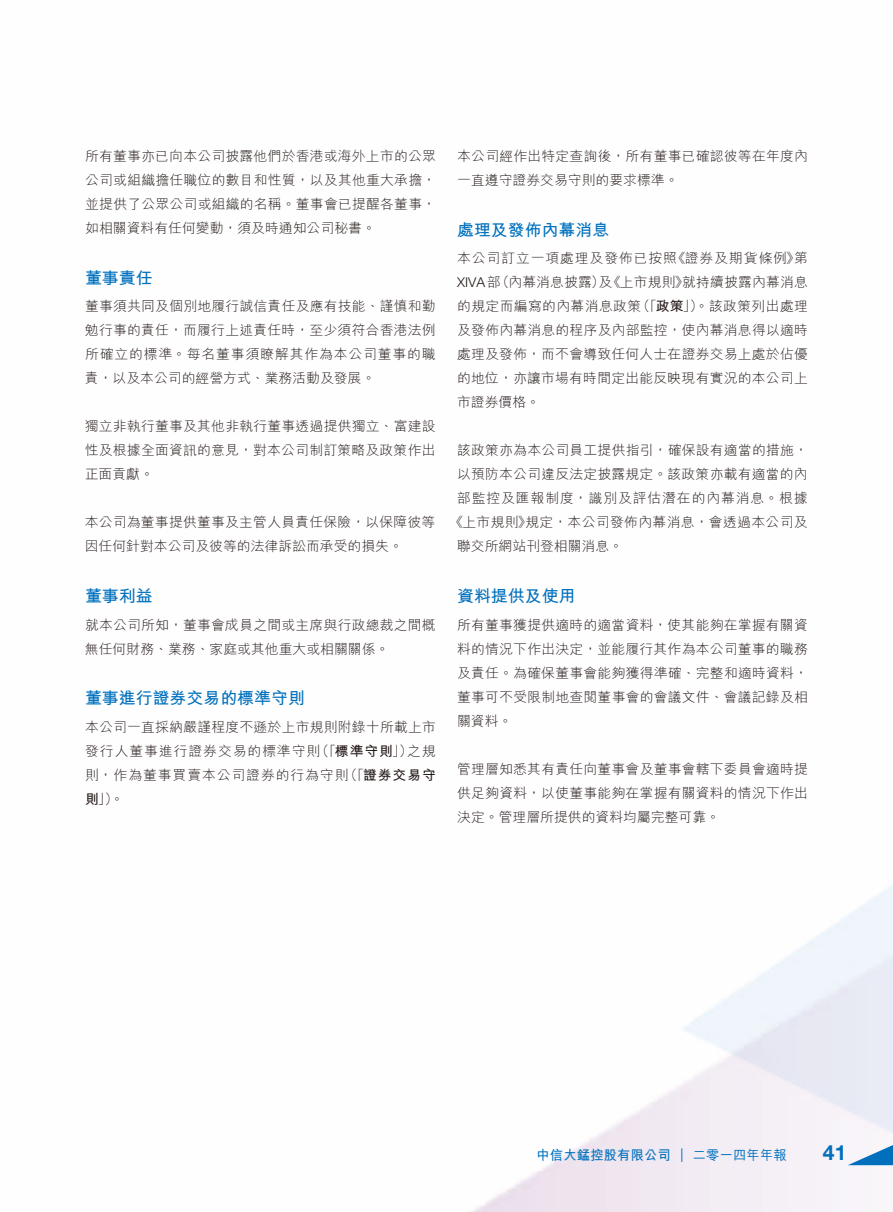
<style>
.page{position:relative;width:893px;height:1212px;background:#fff}
.page>*{position:absolute;margin:0;border:0;box-sizing:border-box;transform-origin:0 0}
.t1{font:700 21px "Helvetica Neue LT Std";color:#0070bd}
.t2{font:700 16.5px "M Hei HK";color:#0070bd}
.t3{font:300 13.5px/24px "M Hei HK";letter-spacing:.015em;color:#231916;text-align:justify}
.t4{font:300 13.5px "M Hei HK";letter-spacing:.065em;color:#231916}
.t5{font:700 13.5px "M Hei HK";letter-spacing:.015em;color:#0070bd}
.s1{font-weight:700}
.s2{font-family:"Helvetica Neue LT Std"}
.s3{font-family:"Helvetica Neue LT Std";font-weight:400}
.s4{font-weight:500}
</style>
<div class="page">
<svg style="left:848px;top:1145px;width:45px;height:20px"></svg>
<p class="t3" style="left:85px;top:144px;width:352px">所有董事亦已向本公司披露他們於香港或海外上市的公眾公司或組織擔任職位的數目和性質，以及其他重大承擔，並提供了公眾公司或組織的名稱。董事會已提醒各董事，如相關資料有任何變動，須及時通知公司秘書。</p>
<p class="t2" style="left:85px;top:266px;width:69px">董事責任</p>
<p class="t3" style="left:85px;top:294px;width:352px">董事須共同及個別地履行誠信責任及應有技能、謹慎和勤勉行事的責任，而履行上述責任時，至少須符合香港法例所確立的標準。每名董事須瞭解其作為本公司董事的職責，以及本公司的經營方式、業務活動及發展。</p>
<p class="t3" style="left:85px;top:414px;width:352px">獨立非執行董事及其他非執行董事透過提供獨立、富建設性及根據全面資訊的意見，對本公司制訂策略及政策作出正面貢獻。</p>
<p class="t3" style="left:85px;top:510px;width:352px">本公司為董事提供董事及主管人員責任保險，以保障彼等因任何針對本公司及彼等的法律訴訟而承受的損失。</p>
<p class="t2" style="left:85px;top:584px;width:69px">董事利益</p>
<p class="t3" style="left:85px;top:612px;width:352px">就本公司所知，董事會成員之間或主席與行政總裁之間概無任何財務、業務、家庭或其他重大或相關關係。</p>
<p class="t2" style="left:85px;top:686px;width:221px">董事進行證券交易的標準守則</p>
<p class="t3" style="left:85px;top:715px;width:352px">本公司一直採納嚴謹程度不遜於上市規則附錄十所載上市發行人董事進行證券交易的標準守則（「<span class="s1">標準守則</span>」）之規則，作為董事買賣本公司證券的行為守則（「<span class="s1">證券交易守則</span>」）。</p>
<p class="t3" style="left:457px;top:144px;width:352px">本公司經作出特定查詢後，所有董事已確認彼等在年度內一直遵守證券交易守則的要求標準。</p>
<p class="t2" style="left:457px;top:218px;width:154px">處理及發佈內幕消息</p>
<p class="t3" style="left:457px;top:246px;width:352px">本公司訂立一項處理及發佈已按照《證券及期貨條例》第<span class="s2">XIVA</span>部（內幕消息披露）及《上市規則》就持續披露內幕消息的規定而編寫的內幕消息政策（「<span class="s1">政策</span>」）。該政策列出處理及發佈內幕消息的程序及內部監控，使內幕消息得以適時處理及發佈，而不會導致任何人士在證券交易上處於佔優的地位，亦讓市場有時間定出能反映現有實況的本公司上市證券價格。</p>
<p class="t3" style="left:457px;top:438px;width:352px">該政策亦為本公司員工提供指引，確保設有適當的措施，</p>
<p class="t3" style="left:457px;top:462px;width:352px">以預防本公司違反法定披露規定。該政策亦載有適當的內</p>
<p class="t4" style="left:457px;top:491px;width:352px">部監控及匯報制度，識別及評估潛在的內幕消息。根據</p>
<p class="t3" style="left:450px;top:510px;width:359px">《上市規則》規定，本公司發佈內幕消息，會透過本公司及</p>
<p class="t3" style="left:457px;top:534px;width:168px">聯交所網站刊登相關消息。</p>
<p class="t2" style="left:457px;top:584px;width:120px">資料提供及使用</p>
<p class="t3" style="left:457px;top:612px;width:352px">所有董事獲提供適時的適當資料，使其能夠在掌握有關資料的情況下作出決定，並能履行其作為本公司董事的職務及責任。為確保董事會能夠獲得準確、完整和適時資料，董事可不受限制地查閱董事會的會議文件、會議記錄及相關資料。</p>
<p class="t3" style="left:457px;top:756px;width:352px">管理層知悉其有責任向董事會及董事會轄下委員會適時提供足夠資料，以使董事能夠在掌握有關資料的情況下作出決定。管理層所提供的資料均屬完整可靠。</p>
<p class="t5" style="left:536px;top:1145px;width:252px">中信大錳控股有限公司 <span class="s3">|</span> <span class="s4">二零一四年年報</span></p>
<h1 class="t1" style="left:823px;top:1139px;width:25px">41</h1>
</div>
